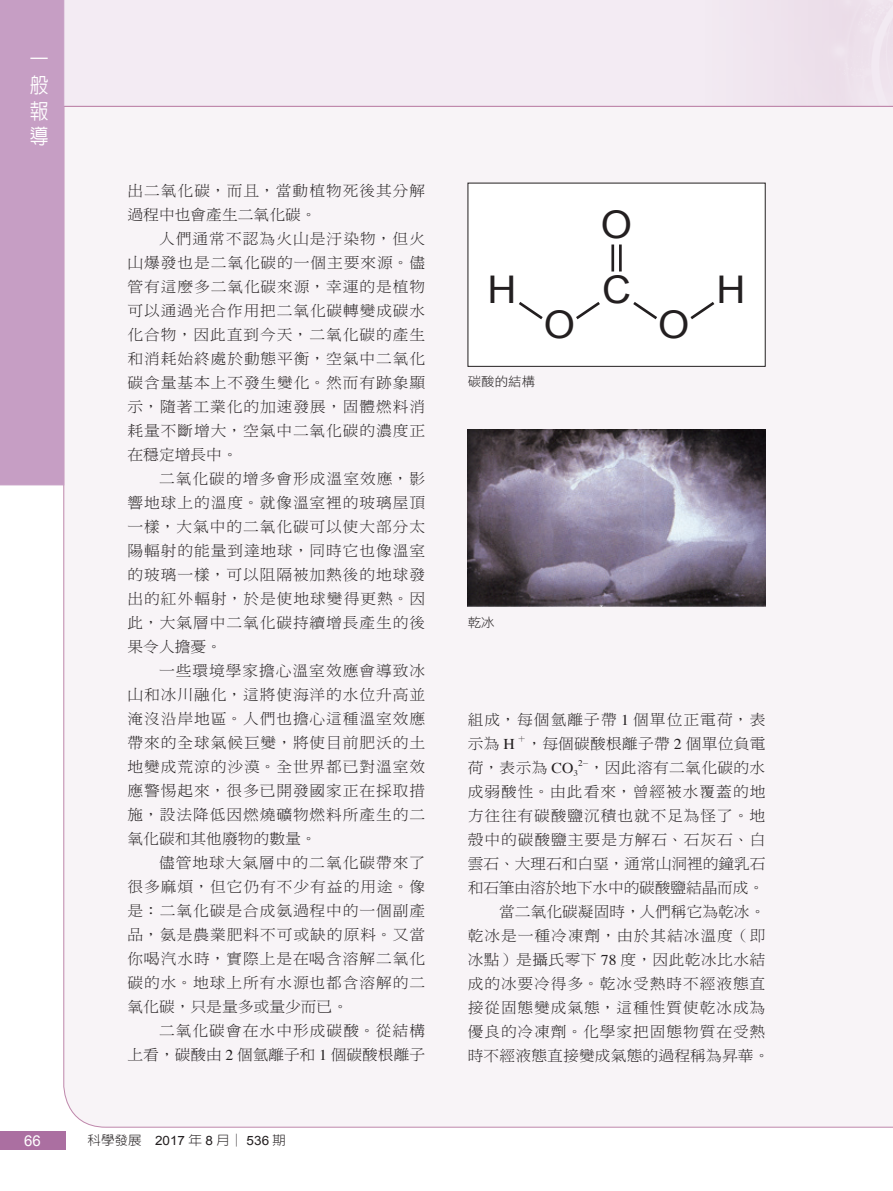
<style>
.page{position:relative;width:893px;height:1191px;background:#fff}
.page>*{position:absolute;margin:0;border:0;box-sizing:border-box;transform-origin:0 0}
.t1{font:38.1px "Arial";color:#231f20;scale:1.05 1}
.t2{font:500 21px/25.7px "AR New Hei B5";color:#fff;text-align:justify;scale:.9 1}
.A_內文{font:15px/24px "DF Ming Std W3";letter-spacing:.055em;color:#231f20;text-align:justify;scale:1.05 1}
.A_內文-2{font:15px/24px "DF Ming Std W3";letter-spacing:.015em;color:#231f20;scale:1.05 1}
.t3{font:15px "Arial";color:#fff}
.t4{font:300 12.9px "AR New Hei B5";color:#231f20;scale:1.05 1}
.圖說{font:12.9px "DF Hei Std W3";color:#231f20;scale:1.05 1}
.A_內文-3{font:8.7px "Times";color:#231f20;scale:1.05 1}
.A_內文-4{font:8.7px "DF Ming Std W3";color:#231f20;scale:1.05 1}
.s1{font-family:"Times"}
.s2{font-family:"Arial";font-weight:400}
.s3{font-family:"Hira Min Pro W3"}
</style>
<div class="page">
<div style="left:63px;top:107px;width:830px;height:1021px;background:#f8f4f7"></div>
<hr style="left:0;top:106px;width:893px;height:1px;background:#b6769f">
<div style="left:0;top:0;width:64px;height:485px;background:#c69ec4"></div>
<div style="left:0;top:1131px;width:65px;height:18px;background:#ab6fa1"></div>
<img style="left:468px;top:429px;width:297px;height:178px">
<div style="left:468px;top:183px;width:297px;height:183px;background:#fff"></div>
<svg style="left:519px;top:302px;width:24px;height:18px"></svg>
<svg style="left:576px;top:302px;width:24px;height:18px"></svg>
<svg style="left:690px;top:302px;width:25px;height:18px"></svg>
<svg style="left:633px;top:302px;width:24px;height:18px"></svg>
<hr style="left:611px;top:244px;width:3px;height:27px;background:#231f20">
<hr style="left:619px;top:244px;width:3px;height:27px;background:#231f20">
<h2 class="t2" style="left:30px;top:47px;width:22px">一般報導</h2>
<p class="A_內文" style="left:128px;top:178px;width:285px">出二氧化碳，而且，當動植物死後其分解過程中也會產生二氧化碳。</p>
<p class="A_內文" style="left:128px;top:226px;width:285px;text-indent:31px">人們通常不認為火山是汙染物，但火山爆發也是二氧化碳的一個主要來源。儘管有這麼多二氧化碳來源，幸運的是植物可以通過光合作用把二氧化碳轉變成碳水化合物，因此直到今天，二氧化碳的產生和消耗始終處於動態平衡，空氣中二氧化碳含量基本上不發生變化。然而有跡象顯示，隨著工業化的加速發展，固體燃料消耗量不斷增大，空氣中二氧化碳的濃度正在穩定增長中。</p>
<p class="A_內文" style="left:128px;top:466px;width:285px;text-indent:31px">二氧化碳的增多會形成溫室效應，影響地球上的溫度。就像溫室裡的玻璃屋頂一樣，大氣中的二氧化碳可以使大部分太陽輻射的能量到達地球，同時它也像溫室的玻璃一樣，可以阻隔被加熱後的地球發出的紅外輻射，於是使地球變得更熱。因此，大氣層中二氧化碳持續增長產生的後果令人擔憂。</p>
<p class="A_內文" style="left:128px;top:658px;width:285px;text-indent:31px">一些環境學家擔心溫室效應會導致冰山和冰川融化，這將使海洋的水位升高並淹沒沿岸地區。人們也擔心這種溫室效應帶來的全球氣候巨變，將使目前肥沃的土地變成荒涼的沙漠。全世界都已對溫室效應警惕起來，很多已開發國家正在採取措施，設法降低因燃燒礦物燃料所產生的二氧化碳和其他廢物的數量。</p>
<p class="A_內文" style="left:128px;top:850px;width:285px;text-indent:31px">儘管地球大氣層中的二氧化碳帶來了很多麻煩，但它仍有不少有益的用途。像是：二氧化碳是合成氨過程中的一個副產品，氨是農業肥料不可或缺的原料。又當你喝汽水時，實際上是在喝含溶解二氧化碳的水。地球上所有水源也都含溶解的二氧化碳，只是量多或量少而已。</p>
<p class="A_內文" style="left:128px;top:1018px;width:285px;text-align:right">二氧化碳會在水中形成碳酸。從結構<br>上看，碳酸由 <span class="s1">2</span> 個氫離子和 <span class="s1">1</span> 個碳酸根離子</p>
<p class="t3" style="left:24px;top:1131px;width:18px">66</p>
<p class="t4" style="left:88px;top:1134px;width:190px">科學發展 <span class="s2">2017</span> 年 <span class="s2">8</span> 月│ <span class="s2">536</span> 期</p>
<p class="t1" style="left:488px;top:265px;width:29px">H</p>
<p class="t1" style="left:601px;top:200px;width:31px">O</p>
<p class="t1" style="left:602px;top:265px;width:29px">C</p>
<p class="t1" style="left:716px;top:265px;width:29px">H</p>
<p class="t1" style="left:544px;top:300px;width:31px">O</p>
<p class="t1" style="left:658px;top:300px;width:31px">O</p>
<p class="圖說" style="left:468px;top:375px;width:66px">碳酸的結構</p>
<p class="圖說" style="left:468px;top:615px;width:27px">乾冰</p>
<p class="A_內文" style="left:468px;top:707px;width:285px">組成，每個氫離子帶 <span class="s1">1</span> 個單位正電荷，表示為 <span class="s1">H</span></p>
<p class="A_內文-4" style="left:517px;top:733px;width:10px">＋</p>
<p class="A_內文-2" style="left:468px;top:731px;width:285px;text-indent:59px">，每個碳酸根離子帶 <span class="s1">2</span> 個單位負電荷，表示為 <span class="s1">CO</span><sub>3</sub></p>
<p class="A_內文-3" style="left:578px;top:754px;width:12px">2<span class="s3">−</span></p>
<p class="A_內文" style="left:468px;top:755px;width:285px;text-indent:121px">，因此溶有二氧化碳的水成弱酸性。由此看來，曾經被水覆蓋的地方往往有碳酸鹽沉積也就不足為怪了。地殼中的碳酸鹽主要是方解石、石灰石、白雲石、大理石和白堊，通常山洞裡的鐘乳石和石筆由溶於地下水中的碳酸鹽結晶而成。</p>
<p class="A_內文" style="left:468px;top:899px;width:289px;text-align:left;text-indent:31px">當二氧化碳凝固時，人們稱它為乾冰。乾冰是一種冷凍劑，由於其結冰溫度（即冰點）是攝氏零下 <span class="s1">78</span> 度，因此乾冰比水結成的冰要冷得多。乾冰受熱時不經液態直接從固態變成氣態，這種性質使乾冰成為優良的冷凍劑。化學家把固態物質在受熱時不經液態直接變成氣態的過程稱為昇華。</p>
</div>
